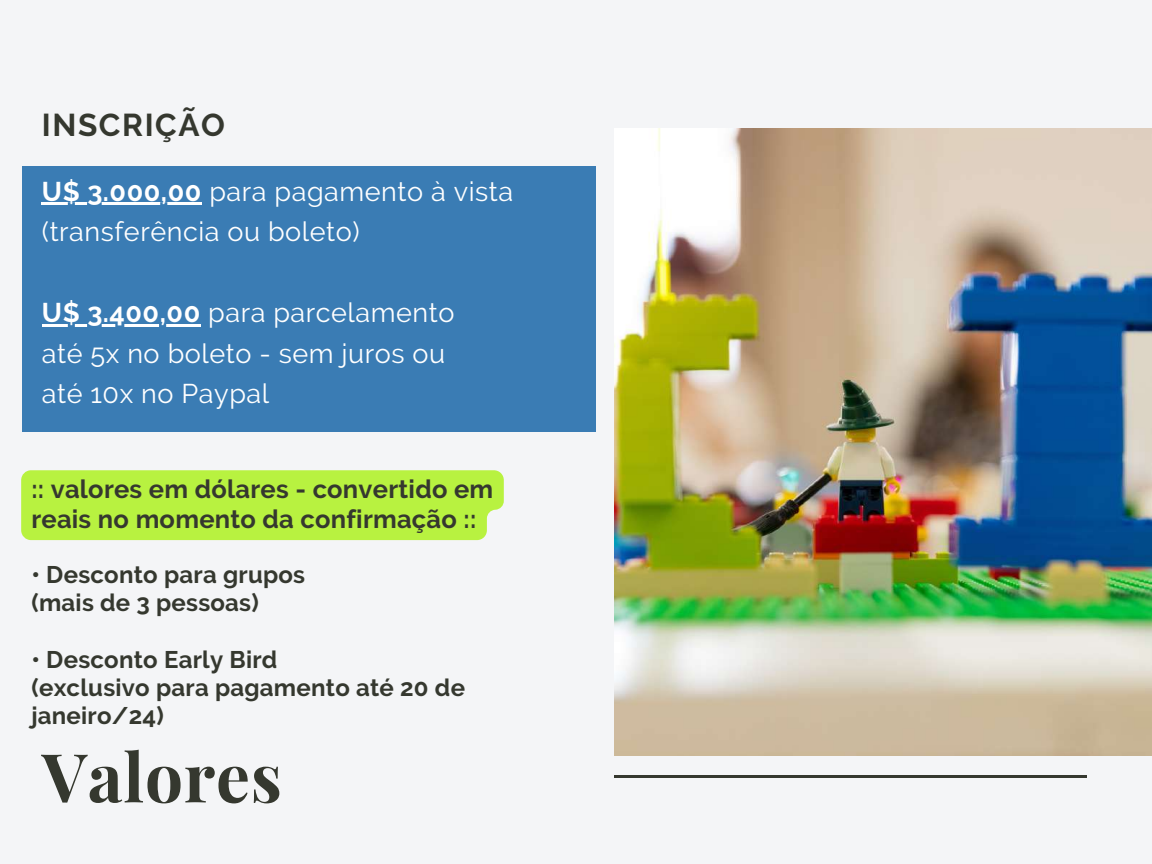
<style>
.page{position:relative;width:1152px;height:864px;background:#f4f5f7}
.page>*{position:absolute;margin:0;border:0;box-sizing:border-box;transform-origin:0 0}
.t1{font:700 67.5px "Playfair Display";letter-spacing:.01em;color:#35382f}
.t2{font:700 31.5px "Raleway";letter-spacing:.05em;color:#35382f}
.t3{font:27px/40.5px "Raleway";letter-spacing:.02em;color:#fff}
.t4{font:700 25.5px/30.3px "Raleway";letter-spacing:.01em;color:#35382f}
.t5{font:700 24px/28.2px "Raleway";letter-spacing:.01em;color:#35382f}
.s1{font-weight:700}
</style>
<div class="page">
<hr style="left:614px;top:775px;width:473px;height:2px;background:#35382f">
<img style="left:614px;top:129px;width:538px;height:626px">
<div style="left:23px;top:167px;width:573px;height:265px;background:#3a7cb4"></div>
<hr style="left:42px;top:203px;width:160px;height:2px;background:#fff">
<hr style="left:42px;top:324px;width:159px;height:3px;background:#fff">
<div style="left:21px;top:470px;width:483px;height:70px;background:#b8f240"></div>
<p class="t2" style="left:42px;top:106px;width:185px">INSCRIÇÃO</p>
<p class="t3" style="left:42px;top:171px;width:473px"><span class="s1">U$ 3.000,00</span> para pagamento à vista (transferência ou boleto)</p>
<p class="t3" style="left:42px;top:292px;width:414px"><span class="s1">U$ 3.400,00</span> para parcelamento até 5x no boleto - sem juros ou até 10x no Paypal</p>
<p class="t4" style="left:31px;top:474px;width:463px">:: valores em dólares - convertido em reais no momento da confirmação ::</p>
<p class="t5" style="left:31px;top:561px;width:275px">• Desconto para grupos (mais de 3 pessoas)</p>
<p class="t5" style="left:31px;top:645px;width:435px">• Desconto Early Bird<br>(exclusivo para pagamento até 20 de janeiro/24)</p>
<h1 class="t1" style="left:42px;top:729px;width:241px">Valores</h1>
</div>
